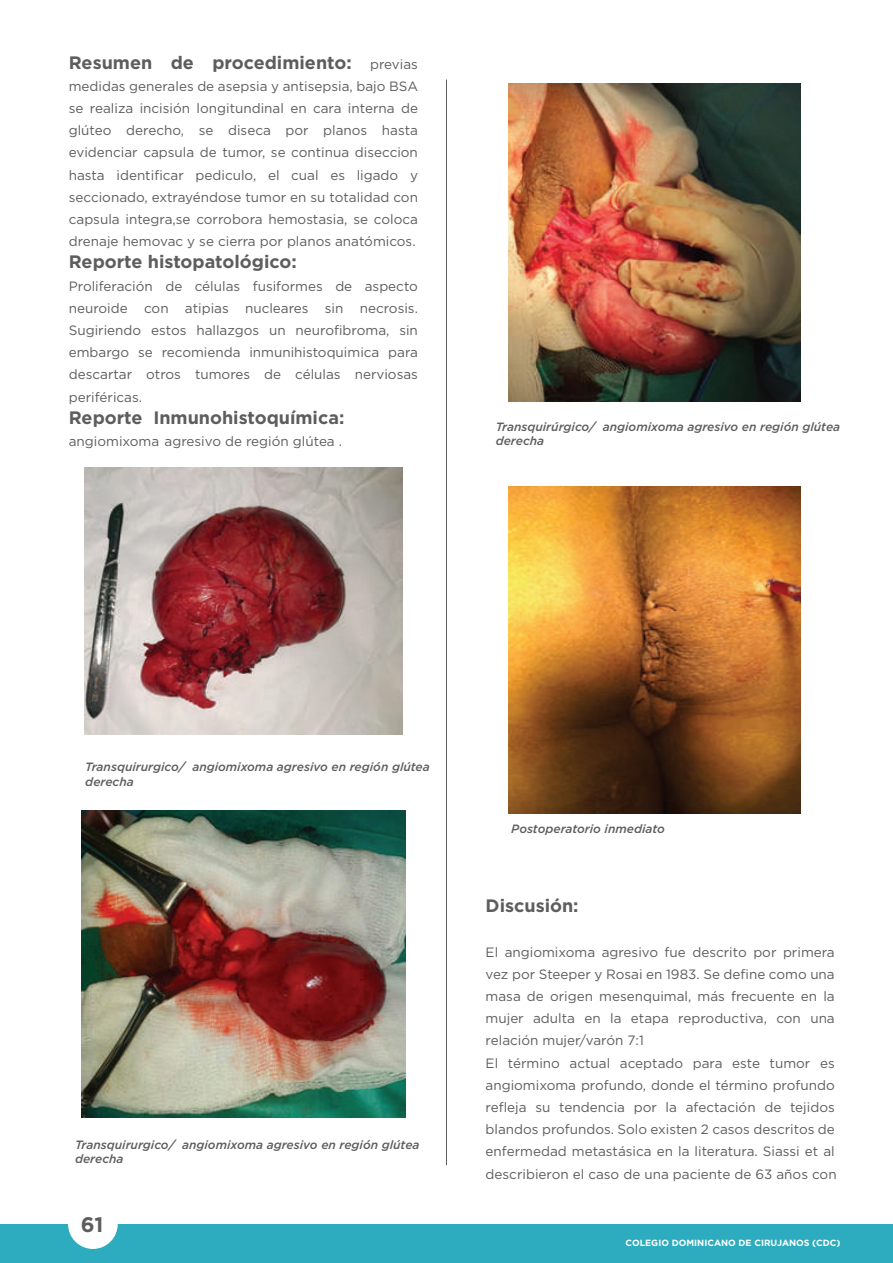
<style>
.page{position:relative;width:893px;height:1263px;background:#fff}
.page>*{position:absolute;margin:0;border:0;box-sizing:border-box;transform-origin:0 0}
.t1{font:700 21px "Gotham";color:#5d5d5d}
.t2{font:700 18px "Gotham";color:#5d5d5d}
.t3{font:13.5px/22.2px "Gotham";color:#5d5d5d;text-align:justify}
.t4{font:italic 500 12px/14.4px "Gotham";color:#5d5d5d}
.t5{font:700 9px "Gotham";color:#fff}
.s1{font-weight:400;font-size:13.5px}
</style>
<div class="page">
<div style="left:0;top:1224px;width:893px;height:39px;background:#2cacbe"></div>
<div style="left:68px;top:1199px;width:50px;height:50px;background:#fff;border-radius:50%"></div>
<hr style="left:446px;top:80px;width:1px;height:1085px;background:#5d5d5d">
<img style="left:84px;top:468px;width:319px;height:266px">
<img style="left:81px;top:811px;width:324px;height:307px">
<img style="left:508px;top:83px;width:293px;height:318px">
<img style="left:508px;top:486px;width:293px;height:327px">
<h2 class="t2" style="left:69px;top:50px;width:351px">Resumen de procedimiento: <span class="s1">previas</span></h2>
<p class="t3" style="left:69px;top:75px;width:351px">medidas generales de asepsia y antisepsia, bajo BSA se realiza incisión longitundinal en cara interna de glúteo derecho, se diseca por planos hasta evidenciar capsula de tumor, se continua diseccion hasta identificar pediculo, el cual es ligado y seccionado, extrayéndose tumor en su totalidad con capsula integra,se corrobora hemostasia, se coloca drenaje hemovac y se cierra por planos anatómicos.</p>
<h2 class="t2" style="left:69px;top:250px;width:229px">Reporte histopatológico:</h2>
<p class="t3" style="left:69px;top:274px;width:351px">Proliferación de células fusiformes de aspecto neuroide con atipias nucleares sin necrosis.<br>Sugiriendo estos hallazgos un neurofibroma, sin embargo se recomienda inmunihistoquimica para descartar otros tumores de células nerviosas periféricas.</p>
<h2 class="t2" style="left:69px;top:406px;width:277px">Reporte Inmunohistoquímica:</h2>
<p class="t3" style="left:69px;top:430px;width:275px">angiomixoma agresivo de región glútea .</p>
<p class="t4" style="left:496px;top:419px;width:346px">Transquirúrgico/ angiomixoma agresivo en región glútea derecha</p>
<p class="t4" style="left:85px;top:760px;width:346px">Transquirurgico/ angiomixoma agresivo en región glútea derecha</p>
<p class="t4" style="left:75px;top:1137px;width:346px">Transquirurgico/ angiomixoma agresivo en región glútea derecha</p>
<h1 class="t1" style="left:81px;top:1210px;width:24px">61</h1>
<p class="t4" style="left:511px;top:821px;width:155px">Postoperatorio inmediato</p>
<h2 class="t2" style="left:486px;top:894px;width:95px">Discusión:</h2>
<p class="t3" style="left:486px;top:940px;width:353px;text-align:left">El angiomixoma agresivo fue descrito por primera vez por Steeper y Rosai en 1983. Se define como una masa de origen mesenquimal, más frecuente en la mujer adulta en la etapa reproductiva, con una relación mujer/varón 7:1<br>El término actual aceptado para este tumor es angiomixoma profundo, donde el término profundo refleja su tendencia por la afectación de tejidos blandos profundos. Solo existen 2 casos descritos de enfermedad metastásica en la literatura. Siassi et al describieron el caso de una paciente de 63 años con</p>
<p class="t5" style="left:626px;top:1236px;width:216px">COLEGIO DOMINICANO DE CIRUJANOS (CDC)</p>
</div>
